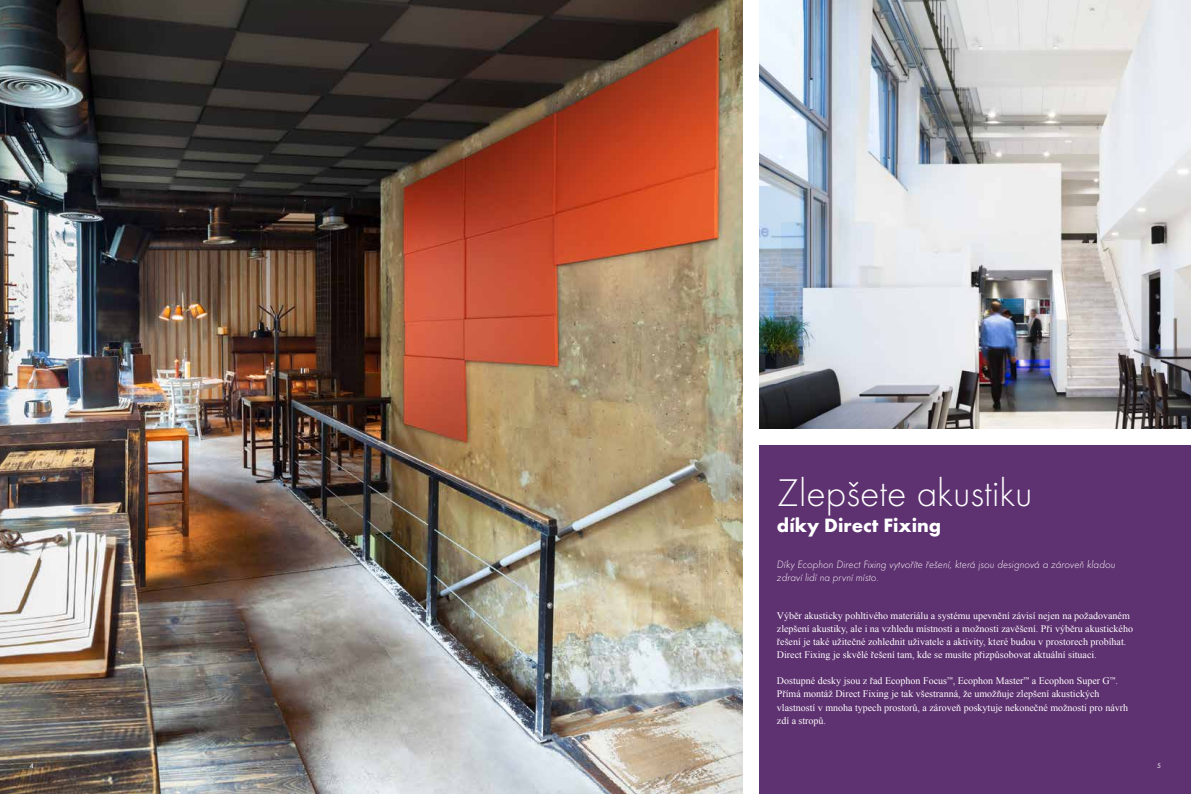
<style>
.page{position:relative;width:1191px;height:794px;background:#fff}
.page>*{position:absolute;margin:0;border:0;box-sizing:border-box;transform-origin:0 0}
.t1{font:300 40px "Futura";color:#fff}
.t2{font:700 20px "Futura";color:#fff}
.t3{font:italic 300 11px/13px "Futura";color:#fff}
.t4{font:10px/13px "Times New Roman";color:#fff}
.t5{font:7px "Futura Boo";color:#fff}
</style>
<div class="page">
<img style="left:0;top:0;width:743px;height:794px">
<img style="left:760px;top:0;width:431px;height:429px">
<div style="left:760px;top:446px;width:431px;height:348px;background:#5e3170"></div>
<p class="t5" style="left:30px;top:761px;width:5px">4</p>
<h1 class="t1" style="left:777px;top:470px;width:257px">Zlepšete akustiku</h1>
<h2 class="t2" style="left:777px;top:513px;width:166px">díky Direct Fixing</h2>
<p class="t3" style="left:777px;top:557px;width:340px">Díky Ecophon Direct Fixing vytvoříte řešení, která jsou designová a zároveň kladou zdraví lidí na první místo.</p>
<p class="t4" style="left:777px;top:609px;width:357px">Výběr akusticky pohltivého materiálu a systému upevnění závisí nejen na požadovaném zlepšení akustiky, ale i na vzhledu místnosti a možnosti zavěšení. Při výběru akustického řešení je také užitečné zohlednit uživatele a aktivity, které budou v prostorech probíhat.<br>Direct Fixing je skvělé řešení tam, kde se musíte přizpůsobovat aktuální situaci.</p>
<p class="t4" style="left:777px;top:674px;width:353px">Dostupné desky jsou z řad Ecophon Focus<sup>™</sup>, Ecophon Master<sup>™</sup> a Ecophon Super G<sup>™</sup>.<br>Přímá montáž Direct Fixing je tak všestranná, že umožňuje zlepšení akustických vlastností v mnoha typech prostorů, a zároveň poskytuje nekonečné možnosti pro návrh zdí a stropů.</p>
<p class="t5" style="left:1157px;top:761px;width:5px">5</p>
</div>
